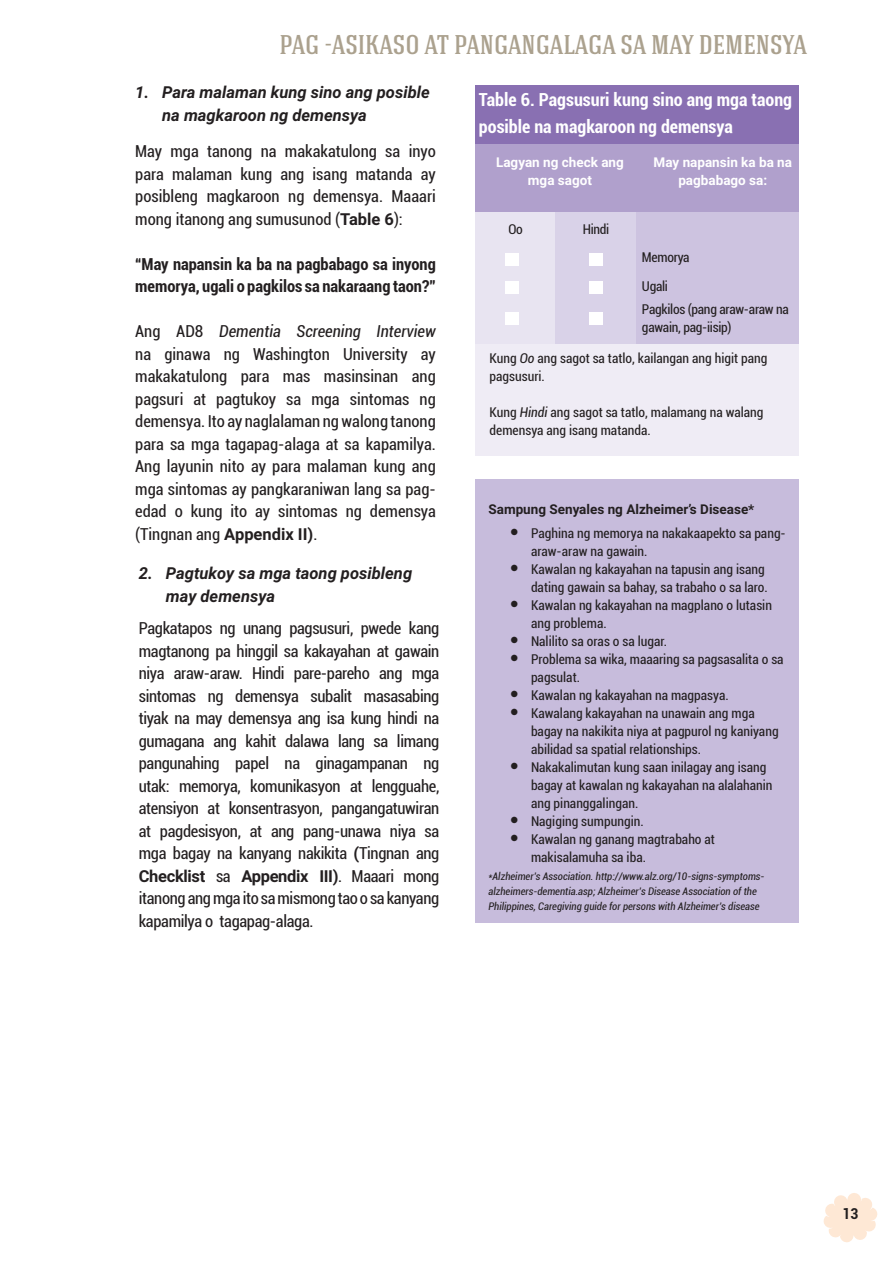
<style>
.page{position:relative;width:893px;height:1263px;background:#fff}
.page>*{position:absolute;margin:0;border:0;box-sizing:border-box;transform-origin:0 0}
.CHAPTER_HEADER{font:500 27px "Hagin Caps";color:#aba18e}
.DIAGRAM_HEADER{font:700 condensed 18px/27px "Roboto";color:#fff}
.PARAGRAPH_BLACK{font:condensed 16.5px/22.5px "Roboto";color:#231f20;text-align:justify}
.t1{font:italic 700 16.5px/22.5px "Roboto";color:#231f20}
.PARAGRAPH_BLACK-2{font:700 condensed 16.5px/22.5px "Roboto";color:#231f20}
.t2{font:700 condensed 15px "Roboto";color:#231f20}
.TABLE_TEXT_SMALL{font:condensed 13.5px/18px "Roboto";color:#231f20}
.TABLE_TEXT_SMALL-2{font:700 13.5px/18px "Roboto";color:#fff;text-align:center}
.TABLE_TEXT_SMALL-3{font:condensed 13.5px/18px "Roboto";letter-spacing:-.02em;color:#231f20}
.TABLE_TEXT_SMALL-4{font:700 13.5px "Roboto";color:#231f20}
.TABLE_TEXT_SMALL-5{font:italic condensed 10.5px/15px "Roboto";color:#231f20}
.s1{font-weight:700;font-stretch:normal}
.s2{font-style:italic}
</style>
<div class="page">
<svg style="left:823px;top:1193px;width:55px;height:50px"></svg>
<div style="left:475px;top:126px;width:81px;height:218px;background:#e8e4f1"></div>
<div style="left:556px;top:126px;width:80px;height:218px;background:#d9d2e8"></div>
<div style="left:636px;top:126px;width:163px;height:218px;background:#cdc3e0"></div>
<div style="left:475px;top:143px;width:324px;height:69px;background:#b0a0cc"></div>
<div style="left:475px;top:344px;width:324px;height:111px;background:#efecf5"></div>
<div style="left:475px;top:85px;width:324px;height:58px;background:#8970b2"></div>
<div style="left:589px;top:281px;width:14px;height:13px;background:#fff"></div>
<div style="left:506px;top:281px;width:13px;height:13px;background:#fff"></div>
<div style="left:589px;top:312px;width:14px;height:12px;background:#fff"></div>
<div style="left:506px;top:312px;width:13px;height:12px;background:#fff"></div>
<div style="left:589px;top:253px;width:14px;height:13px;background:#fff"></div>
<div style="left:506px;top:253px;width:13px;height:13px;background:#fff"></div>
<div style="left:475px;top:479px;width:324px;height:443px;background:#c7bcdc"></div>
<p class="CHAPTER_HEADER" style="left:279px;top:27px;width:529px">PAG -ASIKASO AT PANGANGALAGA SA MAY DEMENSYA</p>
<p class="t1" style="left:162px;top:80px;width:269px;text-indent:-27px">1. Para malaman kung sino ang posible na magkaroon ng demensya</p>
<p class="DIAGRAM_HEADER" style="left:479px;top:85px;width:315px">Table 6. Pagsusuri kung sino ang mga taong posible na magkaroon ng demensya</p>
<p class="PARAGRAPH_BLACK" style="left:135px;top:139px;width:302px">May mga tanong na makakatulong sa inyo para malaman kung ang isang matanda ay posibleng magkaroon ng demensya. Maaari mong itanong ang sumusunod (<span class="s1">Table 6</span>):</p>
<p class="PARAGRAPH_BLACK-2" style="left:135px;top:252px;width:302px">“May napansin ka ba na pagbabago sa inyong memorya, ugali o pagkilos sa nakaraang taon?”</p>
<p class="PARAGRAPH_BLACK" style="left:135px;top:319px;width:302px">Ang AD8 <span class="s2">Dementia Screening Interview </span>na ginawa ng Washington University ay makakatulong para mas masinsinan ang pagsuri at pagtukoy sa mga sintomas ng demensya. Ito ay naglalaman ng walong tanong para sa mga tagapag-alaga at sa kapamilya.<br>Ang layunin nito ay para malaman kung ang mga sintomas ay pangkaraniwan lang sa pag&shy;edad o kung ito ay sintomas ng demensya (Tingnan ang <span class="s1">Appendix II)</span>.</p>
<p class="t1" style="left:166px;top:562px;width:248px;text-indent:-27px">2. Pagtukoy sa mga taong posibleng may demensya</p>
<p class="PARAGRAPH_BLACK" style="left:139px;top:616px;width:302px">Pagkatapos ng unang pagsusuri, pwede kang magtanong pa hinggil sa kakayahan at gawain niya araw-araw. Hindi pare-pareho ang mga sintomas ng demensya subalit masasabing tiyak na may demensya ang isa kung hindi na gumagana ang kahit dalawa lang sa limang pangunahing papel na ginagampanan ng utak: memorya, komunikasyon at lengguahe, atensiyon at konsentrasyon, pangangatuwiran at pagdesisyon, at ang pang-unawa niya sa mga bagay na kanyang nakikita <span class="s1">(</span>Tingnan ang <span class="s1">Checklist</span> sa <span class="s1">Appendix III)</span>. Maaari mong itanong ang mga ito sa mismong tao o sa kanyang kapamilya o tagapag-alaga.</p>
<p class="TABLE_TEXT_SMALL-2" style="left:496px;top:153px;width:129px">Lagyan ng check ang mga sagot</p>
<p class="TABLE_TEXT_SMALL" style="left:508px;top:220px;width:16px">Oo</p>
<p class="TABLE_TEXT_SMALL" style="left:583px;top:220px;width:28px">Hindi</p>
<p class="TABLE_TEXT_SMALL-2" style="left:653px;top:153px;width:140px">May napansin ka ba na pagbabago sa:</p>
<p class="TABLE_TEXT_SMALL-3" style="left:642px;top:248px;width:49px">Memorya</p>
<p class="TABLE_TEXT_SMALL" style="left:642px;top:276px;width:28px">Ugali</p>
<p class="TABLE_TEXT_SMALL-3" style="left:642px;top:300px;width:148px">Pagkilos (pang araw-araw na gawain, pag-iisip)</p>
<p class="TABLE_TEXT_SMALL" style="left:490px;top:349px;width:279px">Kung <span class="s2">Oo</span> ang sagot sa tatlo, kailangan ang higit pang pagsusuri.</p>
<p class="TABLE_TEXT_SMALL" style="left:490px;top:403px;width:275px">Kung <span class="s2">Hindi</span> ang sagot sa tatlo, malamang na walang demensya ang isang matanda.</p>
<p class="TABLE_TEXT_SMALL-4" style="left:488px;top:500px;width:267px">Sampung Senyales ng Alzheimer’s Disease*</p>
<p class="TABLE_TEXT_SMALL" style="left:531px;top:524px;width:256px">Paghina ng memorya na nakakaapekto sa pang&shy;araw-araw na gawain.</p>
<p class="TABLE_TEXT_SMALL" style="left:531px;top:560px;width:238px">Kawalan ng kakayahan na tapusin ang isang dating gawain sa bahay, sa trabaho o sa laro.</p>
<p class="TABLE_TEXT_SMALL" style="left:531px;top:596px;width:242px">Kawalan ng kakayahan na magplano o lutasin ang problema.</p>
<p class="TABLE_TEXT_SMALL" style="left:531px;top:632px;width:138px">Nalilito sa oras o sa lugar.</p>
<p class="TABLE_TEXT_SMALL" style="left:531px;top:650px;width:254px">Problema sa wika, maaaring sa pagsasalita o sa pagsulat.</p>
<p class="TABLE_TEXT_SMALL" style="left:531px;top:686px;width:199px">Kawalan ng kakayahan na magpasya.</p>
<p class="TABLE_TEXT_SMALL" style="left:531px;top:704px;width:249px">Kawalang kakayahan na unawain ang mga bagay na nakikita niya at pagpurol ng kaniyang abilidad sa spatial relationships.</p>
<p class="TABLE_TEXT_SMALL" style="left:531px;top:758px;width:243px">Nakakalimutan kung saan inilagay ang isang bagay at kawalan ng kakayahan na alalahanin ang pinanggalingan.</p>
<p class="TABLE_TEXT_SMALL" style="left:531px;top:812px;width:114px">Nagiging sumpungin.</p>
<p class="TABLE_TEXT_SMALL" style="left:531px;top:830px;width:186px">Kawalan ng ganang magtrabaho at makisalamuha sa iba.</p>
<p class="TABLE_TEXT_SMALL-5" style="left:488px;top:868px;width:278px">*Alzheimer’s Association. http://www.alz.org/10-signs-symptoms&shy;alzheimers-dementia.asp; Alzheimer’s Disease Association of the<br>Philippines, Caregiving guide for persons with Alzheimer’s disease</p>
<p class="t2" style="left:843px;top:1203px;width:17px">13</p>
</div>
